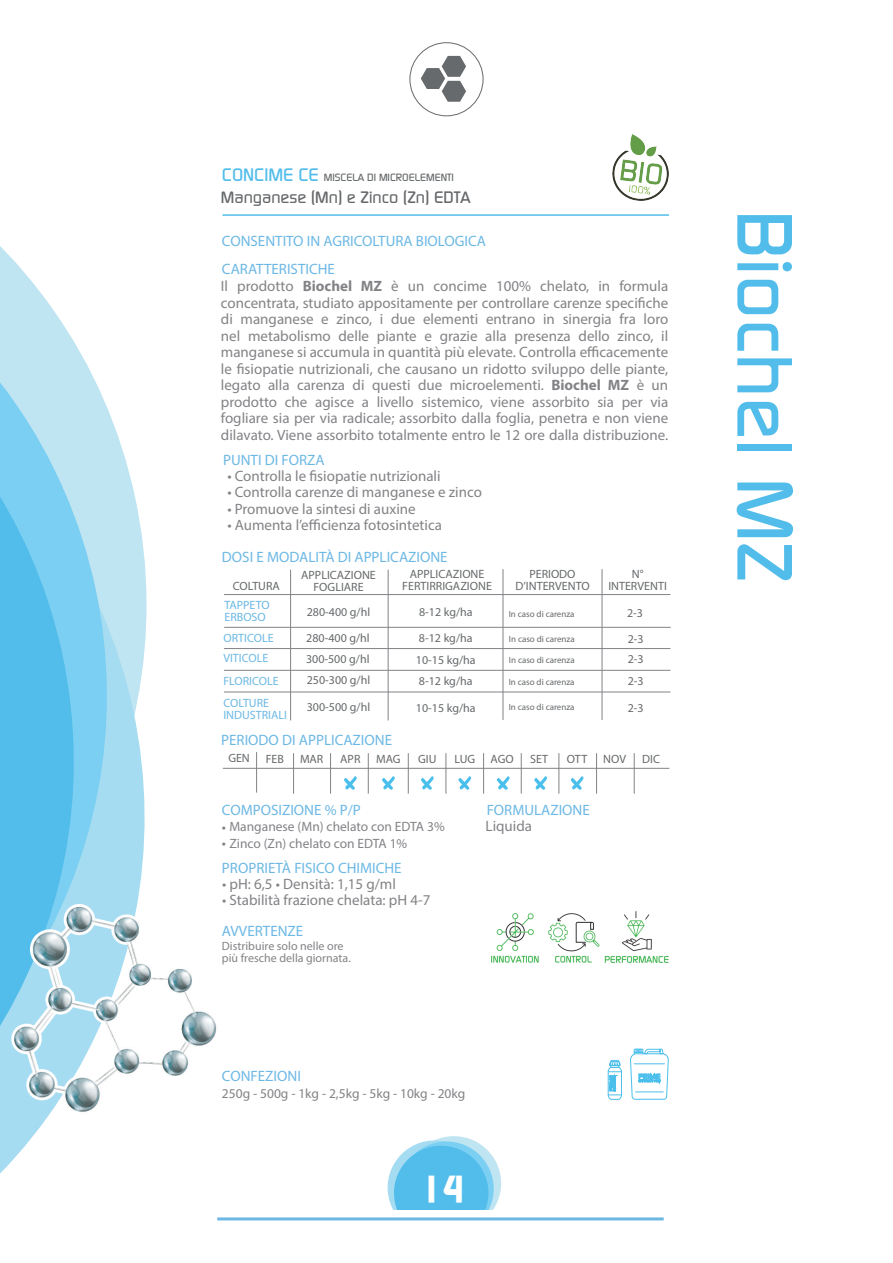
<style>
.page{position:relative;width:893px;height:1263px;background:#fff}
.page>*{position:absolute;margin:0;border:0;box-sizing:border-box;transform-origin:0 0}
.t1{font:500 78px "Continuum";color:#52bdea}
.t2{font:700 37.5px "Continuum";color:#fff}
.t3{font:500 16.5px "Continuum";color:#66696b}
.t4{font:15px/16.5px "Myriad Pro";color:#838387}
.t5{font:15px "Myriad Pro";color:#6cb8e4}
.t6{font:13.5px "Myriad Pro";color:#838387}
.t7{font:12px/12px "Myriad Pro";color:#66696b;text-align:center}
.t8{font:12px/20.5px "Myriad Pro";color:#6cb8e4}
.t9{font:12px/12px "Myriad Pro";color:#838387}
.t10{font:500 10.5px "Continuum";color:#676a6c}
.t11{font:9px "Myriad Pro";color:#66696b}
.s1{font-size:18px;color:#52bdea}
.s2{color:#6cb8e4}
.s3{font-weight:700}
.s4{font-size:15px}
</style>
<div class="page">
<svg style="left:121px;top:446px;width:26px;height:458px"></svg>
<svg style="left:0;top:246px;width:121px;height:928px"></svg>
<div style="left:407px;top:1136px;width:94px;height:94px;background:#bfe4f2;border-radius:50%"></div>
<div style="left:388px;top:1140px;width:94px;height:95px;background:#a6dcf1;border-radius:50%"></div>
<svg style="left:399px;top:1141px;width:95px;height:95px"></svg>
<div style="left:394px;top:1146px;width:94px;height:94px;background:#52bdea;border-radius:50%"></div>
<div style="left:223px;top:1210px;width:456px;height:40px;background:#fff"></div>
<hr style="left:217px;top:1217px;width:447px;height:3px;background:#6cb8e4">
<hr style="left:223px;top:214px;width:446px;height:2px;background:#52bdea">
<img style="left:12px;top:904px;width:205px;height:210px">
<img style="left:491px;top:913px;width:48px;height:50px">
<img style="left:548px;top:911px;width:121px;height:52px">
<img style="left:613px;top:134px;width:56px;height:67px">
<div style="left:410px;top:43px;width:73px;height:73px;border:1px solid #676a6c;border-radius:50%"></div>
<svg style="left:421px;top:56px;width:45px;height:46px"></svg>
<hr style="left:224px;top:594px;width:446px;height:1px;background:#838387">
<hr style="left:224px;top:648px;width:446px;height:1px;background:#838387">
<hr style="left:224px;top:670px;width:446px;height:1px;background:#838387">
<hr style="left:224px;top:692px;width:446px;height:1px;background:#838387">
<hr style="left:290px;top:570px;width:1px;height:150px;background:#838387">
<hr style="left:388px;top:570px;width:1px;height:150px;background:#838387">
<hr style="left:503px;top:569px;width:1px;height:151px;background:#838387">
<hr style="left:602px;top:569px;width:1px;height:151px;background:#838387">
<hr style="left:224px;top:627px;width:447px;height:1px;background:#838387">
<hr style="left:223px;top:768px;width:446px;height:1px;background:#838387">
<hr style="left:256px;top:752px;width:1px;height:40px;background:#838387">
<hr style="left:293px;top:753px;width:1px;height:41px;background:#838387">
<hr style="left:330px;top:753px;width:1px;height:41px;background:#838387">
<hr style="left:368px;top:753px;width:1px;height:41px;background:#838387">
<hr style="left:408px;top:753px;width:1px;height:41px;background:#838387">
<hr style="left:446px;top:753px;width:1px;height:41px;background:#838387">
<hr style="left:483px;top:753px;width:1px;height:41px;background:#838387">
<hr style="left:521px;top:753px;width:1px;height:41px;background:#838387">
<hr style="left:558px;top:753px;width:1px;height:41px;background:#838387">
<hr style="left:596px;top:753px;width:1px;height:41px;background:#838387">
<hr style="left:634px;top:753px;width:1px;height:41px;background:#838387">
<svg style="left:458px;top:776px;width:13px;height:14px"></svg>
<svg style="left:344px;top:776px;width:13px;height:14px"></svg>
<svg style="left:382px;top:776px;width:13px;height:14px"></svg>
<svg style="left:421px;top:776px;width:13px;height:14px"></svg>
<svg style="left:497px;top:776px;width:13px;height:14px"></svg>
<svg style="left:534px;top:776px;width:13px;height:14px"></svg>
<svg style="left:571px;top:776px;width:13px;height:14px"></svg>
<svg style="left:630px;top:1048px;width:39px;height:52px"></svg>
<svg style="left:608px;top:1060px;width:14px;height:40px"></svg>
<p class="t10" style="left:222px;top:170px;width:233px"><span class="s1">CONCIME CE</span> MISCELA DI MICROELEMENTI</p>
<p class="t3" style="left:221px;top:187px;width:251px">Manganese (Mn) e Zinco (Zn) EDTA</p>
<p class="t5" style="left:222px;top:232px;width:266px">CONSENTITO IN AGRICOLTURA BIOLOGICA</p>
<p class="t4" style="left:221px;top:261px;width:449px"><span class="s2">CARATTERISTICHE<br></span>Il prodotto <span class="s3">Biochel MZ</span> è un concime 100% chelato, in formula concentrata, studiato appositamente per controllare carenze specifiche di manganese e zinco, i due elementi entrano in sinergia fra loro nel metabolismo delle piante e grazie alla presenza dello zinco, il manganese si accumula in quantità più elevate. Controlla efficacemente le fisiopatie nutrizionali, che causano un ridotto sviluppo delle piante, legato alla carenza di questi due microelementi. <span class="s3">Biochel MZ</span> è un prodotto che agisce a livello sistemico, viene assorbito sia per via fogliare sia per via radicale; assorbito dalla foglia, penetra e non viene dilavato. Viene assorbito totalmente entro le 12 ore dalla distribuzione.</p>
<p class="t4" style="left:227px;top:467px;width:215px">• Controlla le fisiopatie nutrizionali</p>
<p class="t4" style="left:227px;top:483px;width:256px">• Controlla carenze di manganese e zinco</p>
<p class="t4" style="left:227px;top:500px;width:190px">• Promuove la sintesi di auxine</p>
<p class="t4" style="left:227px;top:516px;width:216px">• Aumenta l’efficienza fotosintetica</p>
<p class="t5" style="left:223px;top:451px;width:103px">PUNTI DI FORZA</p>
<p class="t5" style="left:222px;top:547px;width:227px">DOSI E MODALITÀ DI APPLICAZIONE</p>
<p class="t7" style="left:233px;top:580px;width:49px">COLTURA</p>
<p class="t7" style="left:301px;top:568px;width:76px">APPLICAZIONE<br>FOGLIARE</p>
<p class="t7" style="left:402px;top:568px;width:91px">APPLICAZIONE<br>FERTIRRIGAZIONE</p>
<p class="t7" style="left:515px;top:568px;width:76px">PERIODO<br>D’INTERVENTO</p>
<p class="t7" style="left:608px;top:568px;width:60px">N°<br>INTERVENTI</p>
<p class="t8" style="left:224px;top:599px;width:47px;line-height:12px">TAPPETO<br>ERBOSO</p>
<p class="t7" style="left:307px;top:606px;width:65px">280-400 g/hl</p>
<p class="t7" style="left:419px;top:606px;width:55px">8-12 kg/ha</p>
<p class="t11" style="left:509px;top:608px;width:67px">In caso di carenza</p>
<p class="t7" style="left:627px;top:606px;width:17px">2-3</p>
<p class="t8" style="left:223px;top:627px;width:52px">ORTICOLE<br>VITICOLE</p>
<p class="t8" style="left:223px;top:669px;width:57px;line-height:22.4px">FLORICOLE<br>COLTURE</p>
<p class="t8" style="left:223px;top:705px;width:65px">INDUSTRIALI</p>
<p class="t7" style="left:306px;top:627px;width:66px;line-height:21.1px;text-align:justify">280-400 g/hl 300-500 g/hl 250-300 g/hl</p>
<p class="t7" style="left:307px;top:701px;width:65px">300-500 g/hl</p>
<p class="t5" style="left:221px;top:731px;width:172px">PERIODO DI APPLICAZIONE</p>
<p class="t7" style="left:416px;top:627px;width:61px;line-height:21.8px;text-align:left">8-12 kg/ha<br>10-15 kg/ha<br>8-12 kg/ha</p>
<p class="t7" style="left:416px;top:702px;width:61px">10-15 kg/ha</p>
<p class="t11" style="left:509px;top:633px;width:67px">In caso di carenza</p>
<p class="t11" style="left:509px;top:654px;width:67px">In caso di carenza</p>
<p class="t11" style="left:509px;top:676px;width:67px">In caso di carenza</p>
<p class="t11" style="left:509px;top:702px;width:67px">In caso di carenza</p>
<p class="t7" style="left:628px;top:628px;width:17px;line-height:21.1px;text-align:justify">2-3<br>2-3<br>2-3</p>
<p class="t7" style="left:628px;top:702px;width:17px">2-3</p>
<p class="t7" style="left:228px;top:752px;width:23px">GEN</p>
<p class="t7" style="left:266px;top:753px;width:20px">FEB</p>
<p class="t7" style="left:300px;top:753px;width:25px">MAR</p>
<p class="t7" style="left:340px;top:753px;width:22px">APR</p>
<p class="t7" style="left:376px;top:753px;width:26px">MAG</p>
<p class="t7" style="left:418px;top:753px;width:20px">GIU</p>
<p class="t7" style="left:454px;top:753px;width:22px">LUG</p>
<p class="t7" style="left:491px;top:753px;width:25px">AGO</p>
<p class="t7" style="left:530px;top:753px;width:19px">SET</p>
<p class="t7" style="left:567px;top:753px;width:22px">OTT</p>
<p class="t7" style="left:603px;top:753px;width:24px">NOV</p>
<p class="t7" style="left:642px;top:753px;width:19px">DIC</p>
<p class="t5" style="left:222px;top:801px;width:140px">COMPOSIZIONE % P/P</p>
<p class="t5" style="left:487px;top:801px;width:105px">FORMULAZIONE</p>
<p class="t6" style="left:222px;top:819px;width:224px"><span class="s4">•</span> Manganese (Mn) chelato con EDTA 3%</p>
<p class="t6" style="left:222px;top:835px;width:187px"><span class="s4">•</span> Zinco (Zn) chelato con EDTA 1%</p>
<p class="t5" style="left:222px;top:858px;width:181px">PROPRIETÀ FISICO CHIMICHE</p>
<p class="t4" style="left:222px;top:875px;width:175px">• pH: 6,5 • Densità: 1,15 g/ml</p>
<p class="t4" style="left:222px;top:892px;width:210px">• Stabilità frazione chelata: pH 4-7</p>
<p class="t9" style="left:222px;top:940px;width:130px">Distribuire solo nelle ore più fresche della giornata.</p>
<p class="t5" style="left:222px;top:922px;width:83px">AVVERTENZE</p>
<p class="t4" style="left:486px;top:817px;width:48px">Liquida</p>
<p class="t5" style="left:222px;top:1067px;width:80px">CONFEZIONI</p>
<p class="t6" style="left:222px;top:1085px;width:245px">250g - 500g - 1kg - 2,5kg - 5kg - 10kg - 20kg</p>
<h2 class="t2" style="left:420px;top:1164px;width:46px">14</h2>
<h1 class="t1" style="left:815px;top:210px;width:374px;rotate:90deg">Biochel MZ</h1>
</div>
